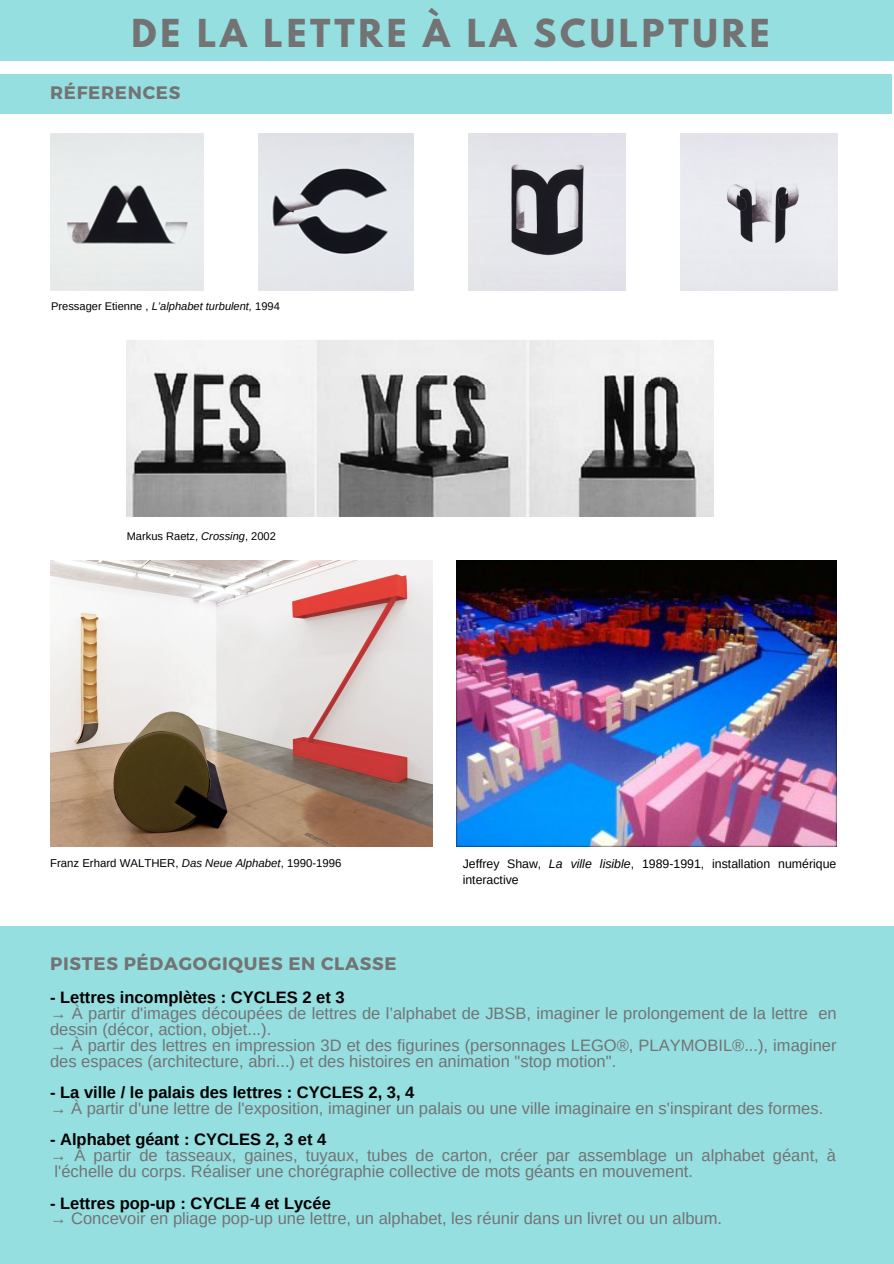
<style>
.page{position:relative;width:894px;height:1264px;background:#fff}
.page>*{position:absolute;margin:0;border:0;box-sizing:border-box;transform-origin:0 0}
.t1{font:700 34.05px "League Spartan";letter-spacing:.11em;color:#737373}
.t2{font:700 18px "Montserrat";letter-spacing:.04em;color:#737373}
.t3{font:16.5px/15.8px "Arimo";color:#737373}
.t4{font:700 16.5px "Arimo";color:#000}
.t5{font:12.3px/16.4px "Arimo";color:#000}
.t6{font:11.4px "Arimo";color:#000}
.t7{font:11.1px "Arimo";color:#000}
.s1{font-style:italic}
</style>
<div class="page">
<div style="left:0;top:926px;width:893px;height:337px;background:#96dfe1"></div>
<div style="left:0;top:75px;width:891px;height:39px;background:#96dfe1"></div>
<div style="left:0;top:0;width:893px;height:60px;background:#96dfe1"></div>
<img style="left:127px;top:340px;width:586px;height:176px">
<img style="left:50px;top:560px;width:382px;height:286px">
<img style="left:457px;top:560px;width:379px;height:286px">
<img style="left:50px;top:133px;width:153px;height:157px">
<img style="left:259px;top:133px;width:154px;height:157px">
<img style="left:468px;top:133px;width:157px;height:157px">
<img style="left:680px;top:133px;width:157px;height:157px">
<p class="t1" style="left:131px;top:17px;width:639px">DE LA LETTRE À LA SCULPTURE</p>
<p class="t2" style="left:50px;top:81px;width:132px">RÉFERENCES</p>
<p class="t7" style="left:51px;top:300px;width:230px">Pressager Etienne , <span class="s1">L’alphabet turbulent,</span> 1994</p>
<p class="t7" style="left:127px;top:529px;width:151px">Markus Raetz, <span class="s1">Crossing</span>, 2002</p>
<p class="t6" style="left:50px;top:856px;width:293px">Franz Erhard WALTHER, <span class="s1">Das Neue Alphabet</span>, 1990-1996</p>
<p class="t5" style="left:462px;top:855px;width:375px">Jeffrey Shaw, <span class="s1">La ville lisible</span>, 1989-1991, installation numérique interactive</p>
<p class="t2" style="left:50px;top:951px;width:348px">PISTES PÉDAGOGIQUES EN CLASSE</p>
<p class="t4" style="left:50px;top:988px;width:296px">- Lettres incomplètes : CYCLES 2 et 3</p>
<p class="t3" style="left:50px;top:1005px;width:788px">→ À partir d'images découpées de lettres de l’alphabet de JBSB, imaginer le prolongement de la lettre en dessin (décor, action, objet...).</p>
<p class="t3" style="left:50px;top:1037px;width:787px">→ À partir des lettres en impression 3D et des figurines (personnages LEGO®, PLAYMOBIL®...), imaginer des espaces (architecture, abri...) et des histoires en animation "stop motion".</p>
<p class="t4" style="left:50px;top:1083px;width:366px">- La ville / le palais des lettres : CYCLES 2, 3, 4</p>
<p class="t3" style="left:50px;top:1100px;width:774px">→ À partir d'une lettre de l'exposition, imaginer un palais ou une ville imaginaire en s'inspirant des formes.</p>
<p class="t4" style="left:50px;top:1130px;width:277px">- Alphabet géant : CYCLES 2, 3 et 4</p>
<p class="t3" style="left:50px;top:1147px;width:787px">→ À partir de tasseaux, gaines, tuyaux, tubes de carton, créer par assemblage un alphabet géant, à l'échelle du corps. Réaliser une chorégraphie collective de mots géants en mouvement.</p>
<p class="t4" style="left:50px;top:1193px;width:282px">- Lettres pop-up : CYCLE 4 et Lycée</p>
<p class="t3" style="left:50px;top:1210px;width:673px">→ Concevoir en pliage pop-up une lettre, un alphabet, les réunir dans un livret ou un album.</p>
</div>
